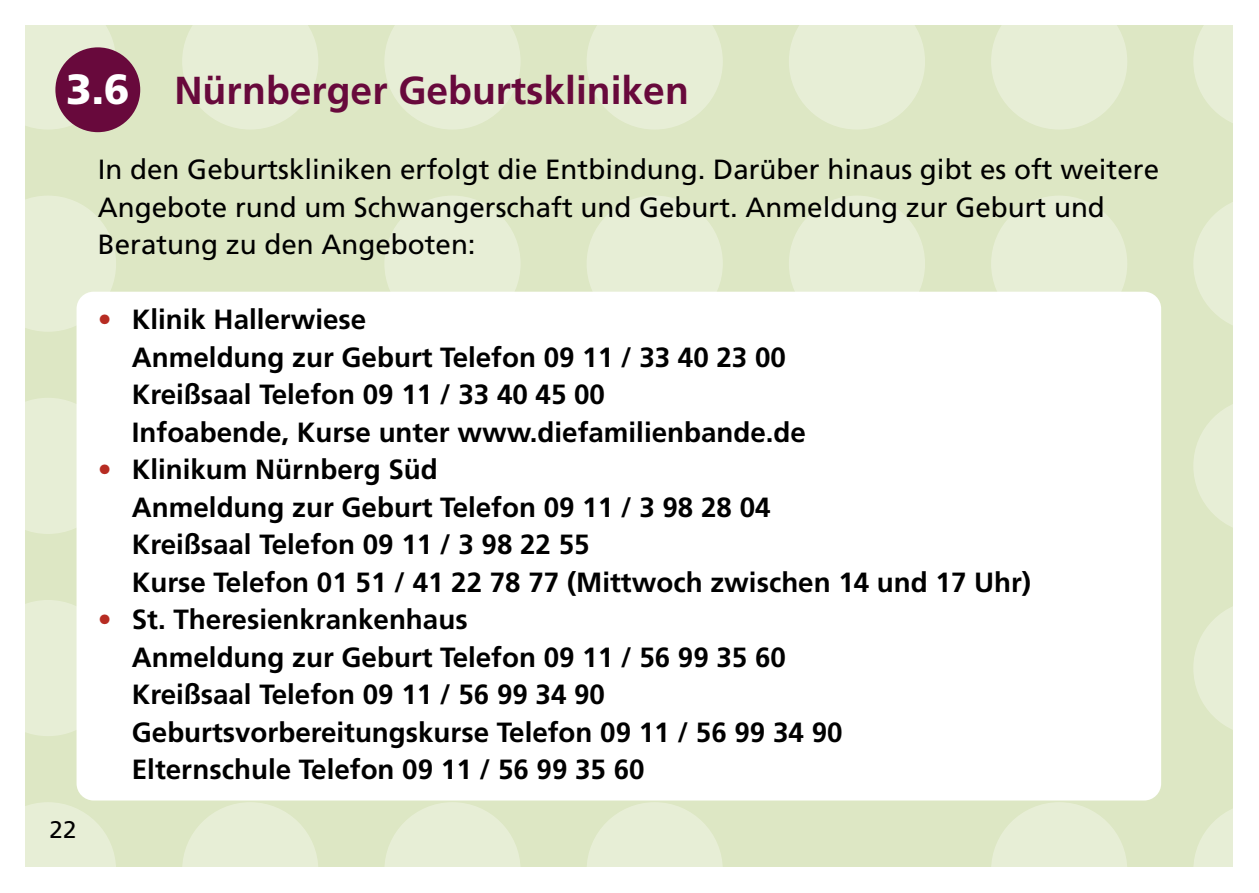
<style>
.page{position:relative;width:1259px;height:893px;background:#fff}
.page>*{position:absolute;margin:0;border:0;box-sizing:border-box;transform-origin:0 0}
.t1{font:700 39px "Frutiger";color:#68093c}
.t2{font:700 27.6px/37.5px "Frutiger";color:#000}
.t3{font:27.6px/37.5px "Frutiger";color:#000}
.t4{font:24px "Frutiger";color:#000}
.s1{font-weight:900;font-size:42.3px;color:#fff}
.s2{color:#b72c22}
</style>
<div class="page">
<div style="left:26px;top:26px;width:1207px;height:841px;background:#dde7c4"></div>
<div style="left:26px;top:26px;width:90px;height:104px;background:#e7eed6"></div>
<svg style="left:182px;top:26px;width:136px;height:103px"></svg>
<svg style="left:384px;top:26px;width:136px;height:103px"></svg>
<svg style="left:587px;top:26px;width:136px;height:103px"></svg>
<svg style="left:789px;top:26px;width:136px;height:103px"></svg>
<svg style="left:991px;top:26px;width:136px;height:103px"></svg>
<svg style="left:1193px;top:26px;width:40px;height:97px"></svg>
<svg style="left:26px;top:196px;width:90px;height:136px;background:#e6edd4"></svg>
<div style="left:384px;top:196px;width:136px;height:136px;background:#e7eed6;border-radius:50%"></div>
<div style="left:586px;top:196px;width:137px;height:136px;background:#e7eed6;border-radius:50%"></div>
<div style="left:789px;top:196px;width:136px;height:136px;background:#e7eed6;border-radius:50%"></div>
<div style="left:991px;top:196px;width:136px;height:136px;background:#e7eed6;border-radius:50%"></div>
<svg style="left:1193px;top:202px;width:40px;height:123px"></svg>
<div style="left:26px;top:398px;width:51px;height:136px;background:#e7eed6"></div>
<svg style="left:1193px;top:404px;width:40px;height:123px"></svg>
<div style="left:26px;top:600px;width:51px;height:136px;background:#e7eed6"></div>
<svg style="left:1193px;top:607px;width:40px;height:123px"></svg>
<svg style="left:26px;top:802px;width:90px;height:65px"></svg>
<svg style="left:182px;top:802px;width:136px;height:65px"></svg>
<svg style="left:385px;top:802px;width:135px;height:65px"></svg>
<svg style="left:587px;top:802px;width:136px;height:65px"></svg>
<svg style="left:991px;top:802px;width:136px;height:65px"></svg>
<svg style="left:1194px;top:809px;width:39px;height:58px"></svg>
<div style="left:55px;top:47px;width:85px;height:85px;background:#68093c;border-radius:50%"></div>
<div style="left:77px;top:292px;width:1084px;height:508px;background:#fff;border-radius:17px"></div>
<h1 class="t1" style="left:66px;top:68px;width:624px"><span class="s1">3.6</span> Nürnberger Geburtskliniken</h1>
<p class="t3" style="left:98px;top:151px;width:1062px">In den Geburtskliniken erfolgt die Entbindung. Darüber hinaus gibt es oft weitere<br>Angebote rund um Schwangerschaft und Geburt. Anmeldung zur Geburt und<br>Beratung zu den Angeboten:</p>
<p class="t4" style="left:49px;top:815px;width:29px">22</p>
<p class="t2" style="left:132px;top:301px;width:675px;text-indent:-34px"><span class="s2">•</span> Klinik Hallerwiese<br>Anmeldung zur Geburt Telefon 09 11 / 33 40 23 00<br>Kreißsaal Telefon 09 11 / 33 40 45 00<br>Infoabende, Kurse unter www.diefamilienbande.de</p>
<p class="t2" style="left:132px;top:451px;width:901px;text-indent:-34px"><span class="s2">•</span> Klinikum Nürnberg Süd<br>Anmeldung zur Geburt Telefon 09 11 / 3 98 28 04<br>Kreißsaal Telefon 09 11 / 3 98 22 55<br>Kurse Telefon 01 51 / 41 22 78 77 (Mittwoch zwischen 14 und 17 Uhr)</p>
<p class="t2" style="left:132px;top:601px;width:712px;text-indent:-34px"><span class="s2">•</span> St. Theresienkrankenhaus<br>Anmeldung zur Geburt Telefon 09 11 / 56 99 35 60<br>Kreißsaal Telefon 09 11 / 56 99 34 90<br>Geburtsvorbereitungskurse Telefon 09 11 / 56 99 34 90<br>Elternschule Telefon 09 11 / 56 99 35 60</p>
</div>
